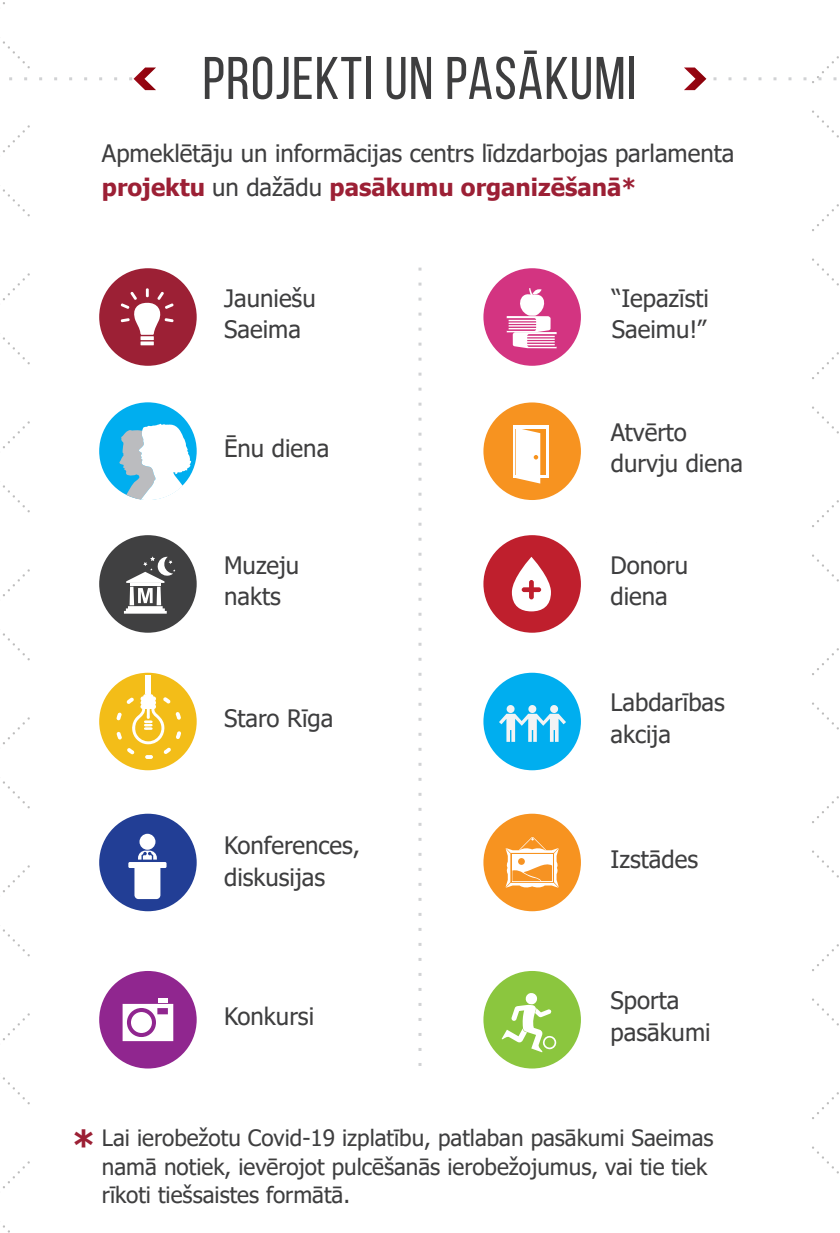
<style>
.page{position:relative;width:840px;height:1233px;background:#fff}
.page>*{position:absolute;margin:0;border:0;box-sizing:border-box;transform-origin:0 0}
.t1{font:60px "Bebas Neue";letter-spacing:.02em;color:#3e3e3f}
.t2{font:24px/31.5px "Tahoma";color:#3e3e3f}
.t3{font:22.5px/28.5px "Tahoma";color:#3e3e3f}
.s1{font-weight:700;color:#9c2035}
.s2{font-weight:700;font-size:37.5px;color:#9c2035}
</style>
<div class="page">
<svg style="left:9px;top:67px;width:147px;height:23px"></svg>
<svg style="left:684px;top:67px;width:153px;height:23px"></svg>
<div style="left:99px;top:672px;width:98px;height:98px;background:#f3bd18;border-radius:50%"></div>
<div style="left:145px;top:675px;width:6px;height:19px;background:#fff"></div>
<svg style="left:116px;top:694px;width:65px;height:65px"></svg>
<div style="left:483px;top:535px;width:98px;height:97px;background:#bf1f2d;border-radius:50%"></div>
<svg style="left:512px;top:557px;width:39px;height:54px"></svg>
<div style="left:483px;top:971px;width:98px;height:97px;background:#8bc63e;border-radius:50%"></div>
<svg style="left:502px;top:993px;width:55px;height:59px"></svg>
<div style="left:483px;top:813px;width:98px;height:98px;background:#f79320;border-radius:50%"></div>
<svg style="left:506px;top:837px;width:53px;height:51px"></svg>
<div style="left:99px;top:402px;width:98px;height:98px;background:#00aeef;border-radius:50%"></div>
<svg style="left:119px;top:423px;width:72px;height:77px"></svg>
<div style="left:483px;top:268px;width:98px;height:98px;background:#d33481;border-radius:50%"></div>
<svg style="left:507px;top:288px;width:50px;height:60px"></svg>
<div style="left:99px;top:268px;width:98px;height:98px;background:#9c2035;border-radius:50%"></div>
<svg style="left:141px;top:336px;width:13px;height:4px"></svg>
<svg style="left:141px;top:341px;width:13px;height:4px"></svg>
<svg style="left:121px;top:288px;width:53px;height:47px"></svg>
<div style="left:483px;top:402px;width:98px;height:98px;background:#f79320;border-radius:50%"></div>
<svg style="left:513px;top:425px;width:36px;height:53px"></svg>
<svg style="left:540px;top:429px;width:6px;height:45px"></svg>
<svg style="left:516px;top:427px;width:24px;height:56px"></svg>
<div style="left:99px;top:535px;width:98px;height:97px;background:#404041;border-radius:50%"></div>
<svg style="left:124px;top:556px;width:51px;height:57px"></svg>
<div style="left:483px;top:672px;width:98px;height:98px;background:#00aeef;border-radius:50%"></div>
<svg style="left:499px;top:705px;width:67px;height:37px"></svg>
<div style="left:99px;top:813px;width:98px;height:98px;background:#223e95;border-radius:50%"></div>
<div style="left:128px;top:862px;width:39px;height:6px;background:#fff"></div>
<div style="left:140px;top:833px;width:15px;height:16px;background:#fff;border-radius:50%"></div>
<svg style="left:138px;top:850px;width:19px;height:10px"></svg>
<div style="left:134px;top:862px;width:26px;height:37px;background:#fff;border-radius:4px"></div>
<div style="left:99px;top:971px;width:98px;height:97px;background:#90268f;border-radius:50%"></div>
<svg style="left:123px;top:998px;width:50px;height:43px"></svg>
<div style="left:131px;top:1012px;width:21px;height:21px;background:#fff;border-radius:50%"></div>
<svg style="left:418px;top:267px;width:4px;height:799px"></svg>
<h1 class="t1" style="left:202px;top:46px;width:435px">PROJEKTI UN PASĀKUMI</h1>
<p class="t2" style="left:102px;top:139px;width:634px;line-height:33px">Apmeklētāju un informācijas centrs līdzdarbojas parlamenta <span class="s1">projektu</span> un dažādu <span class="s1">pasākumu organizēšanā*</span></p>
<p class="t2" style="left:224px;top:283px;width:93px">Jauniešu<br>Saeima</p>
<p class="t2" style="left:612px;top:283px;width:99px">“Iepazīsti<br>Saeimu!”</p>
<p class="t2" style="left:224px;top:434px;width:107px">Ēnu diena</p>
<p class="t2" style="left:611px;top:417px;width:134px">Atvērto durvju diena</p>
<p class="t2" style="left:224px;top:550px;width:77px">Muzeju nakts</p>
<p class="t2" style="left:224px;top:703px;width:111px">Staro Rīga</p>
<p class="t2" style="left:224px;top:831px;width:138px">Konferences, diskusijas</p>
<p class="t2" style="left:224px;top:1001px;width:92px">Konkursi</p>
<p class="t2" style="left:611px;top:550px;width:79px">Donoru diena</p>
<p class="t2" style="left:611px;top:688px;width:116px">Labdarības akcija</p>
<p class="t2" style="left:611px;top:844px;width:89px">Izstādes</p>
<p class="t2" style="left:611px;top:986px;width:102px">Sporta pasākumi</p>
<p class="t3" style="left:102px;top:1124px;width:613px;text-indent:-30px"><span class="s2">*</span> Lai ierobežotu Covid-19 izplatību, patlaban pasākumi Saeimas namā notiek, ievērojot pulcēšanās ierobežojumus, vai tie tiek rīkoti tiešsaistes formātā.</p>
</div>
